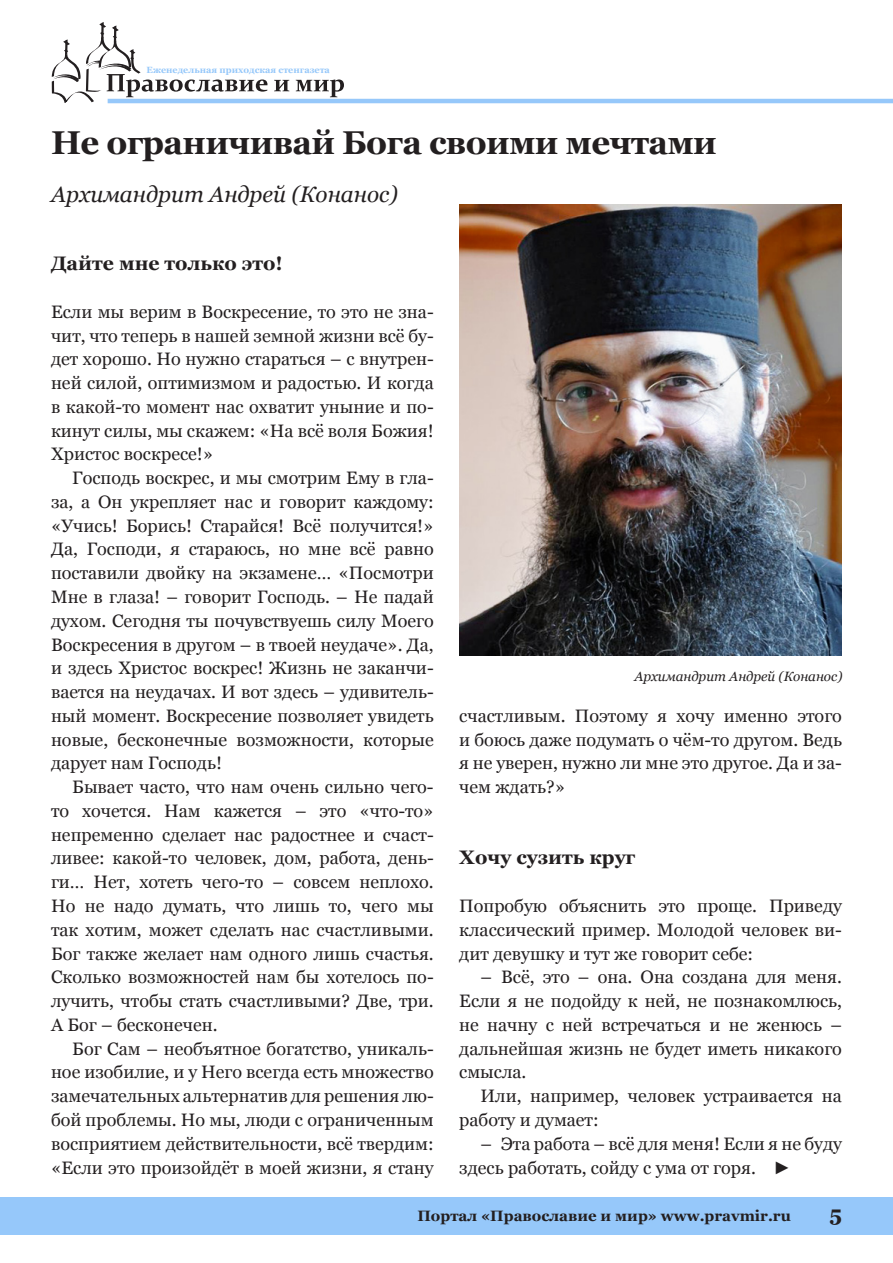
<style>
.page{position:relative;width:893px;height:1263px;background:#fff}
.page>*{position:absolute;margin:0;border:0;box-sizing:border-box;transform-origin:0 0}
.Zagolovok{font:700 33px "Georgia";letter-spacing:-.02em;color:#231f20}
.Author{font:italic 22.5px "Georgia";color:#231f20}
.t1{font:700 21px "Georgia";color:#231f20}
.Podzagolovok{font:700 19.5px "Georgia";color:#231f20}
.Text{font:18px/23.7px "Georgia";color:#231f20;text-align:justify}
.Text_first{font:18px/23.7px "Georgia";color:#231f20;text-align:justify}
.Text-2{font:18px "Arial";color:#231f20}
.t2{font:700 15px "Georgia";color:#231f20}
.Podpis_pod_photo{font:italic 13.5px "Georgia";color:#231f20}
.t3{font:700 9px "Georgia";color:#96c8fa}
</style>
<div class="page">
<svg style="left:52px;top:22px;width:215px;height:81px"></svg>
<svg style="left:274px;top:80px;width:15px;height:11px"></svg>
<svg style="left:296px;top:79px;width:48px;height:18px"></svg>
<hr style="left:108px;top:99px;width:785px;height:4px;background:#96c8fa">
<div style="left:0;top:1197px;width:893px;height:37px;background:#96c8fa"></div>
<img style="left:459px;top:204px;width:383px;height:452px">
<p class="t3" style="left:147px;top:64px;width:185px">Еженедельная приходская стенгазета</p>
<p class="Zagolovok" style="left:51px;top:121px;width:667px">Не ограничивай Бога своими мечтами</p>
<p class="Author" style="left:51px;top:180px;width:348px">Архимандрит Андрей (Конанос)</p>
<p class="Podzagolovok" style="left:51px;top:251px;width:233px">Дайте мне только это!</p>
<p class="Text_first" style="left:51px;top:300px;width:384px">Если мы верим в Воскресение, то это не зна&shy;чит, что теперь в нашей земной жизни всё бу&shy;дет хорошо. Но нужно стараться – с внутрен&shy;ней силой, оптимизмом и радостью. И когда в какой-то момент нас охватит уныние и по&shy;кинут силы, мы скажем: «На всё воля Божия!<br>Христос воскресе!»</p>
<p class="Text" style="left:51px;top:466px;width:384px;text-indent:21px">Господь воскрес, и мы смотрим Ему в гла&shy;за, а Он укрепляет нас и говорит каждому: «Учись! Борись! Старайся! Всё получится!» Да, Господи, я стараюсь, но мне всё равно поставили двойку на экзамене… «Посмотри Мне в глаза! – говорит Господь. – Не падай духом. Сегодня ты почувствуешь силу Моего Воскресения в другом – в твоей неудаче». Да, и здесь Христос воскрес! Жизнь не заканчи&shy;вается на неудачах. И вот здесь – удивитель&shy;ный момент. Воскресение позволяет увидеть новые, бесконечные возможности, которые дарует нам Господь!</p>
<p class="Text" style="left:51px;top:775px;width:384px;text-indent:21px">Бывает часто, что нам очень сильно чего&shy;то хочется. Нам кажется – это «что-то» непременно сделает нас радостнее и счаст&shy;ливее: какой-то человек, дом, работа, день&shy;ги… Нет, хотеть чего-то – совсем неплохо.<br>Но не надо думать, что лишь то, чего мы так хотим, может сделать нас счастливыми.<br>Бог также желает нам одного лишь счастья.<br>Сколько возможностей нам бы хотелось по&shy;лучить, чтобы стать счастливыми? Две, три.<br>А Бог – бесконечен.</p>
<p class="Text" style="left:51px;top:1037px;width:384px;text-indent:21px">Бог Сам – необъятное богатство, уникаль&shy;ное изобилие, и у Него всегда есть множество замечательных альтернатив для решения лю&shy;бой проблемы. Но мы, люди с ограниченным восприятием действительности, всё твердим: «Если это произойдёт в моей жизни, я стану</p>
<p class="Podpis_pod_photo" style="left:634px;top:667px;width:210px">Архимандрит Андрей (Конанос)</p>
<p class="Text" style="left:459px;top:704px;width:384px">счастливым. Поэтому я хочу именно этого и боюсь даже подумать о чём-то другом. Ведь я не уверен, нужно ли мне это другое. Да и за&shy;чем ждать?»</p>
<p class="Podzagolovok" style="left:459px;top:845px;width:178px">Хочу сузить круг</p>
<p class="Text_first" style="left:459px;top:894px;width:384px">Попробую объяснить это проще. Приведу классический пример. Молодой человек ви&shy;дит девушку и тут же говорит себе:</p>
<p class="Text" style="left:459px;top:966px;width:384px;text-indent:21px">– Всё, это – она. Она создана для меня.<br>Если я не подойду к ней, не познакомлюсь, не начну с ней встречаться и не женюсь – дальнейшая жизнь не будет иметь никакого смысла.</p>
<p class="Text" style="left:459px;top:1084px;width:384px;text-indent:21px">Или, например, человек устраивается на работу и думает:</p>
<p class="Text" style="left:459px;top:1132px;width:384px;text-indent:21px">– Эта работа – всё для меня! Если я не буду здесь работать, сойду с ума от горя.</p>
<p class="Text-2" style="left:773px;top:1156px;width:19px">►</p>
<p class="t2" style="left:417px;top:1206px;width:375px">Портал «Православие и мир» www.pravmir.ru</p>
<p class="t1" style="left:829px;top:1200px;width:14px">5</p>
</div>
